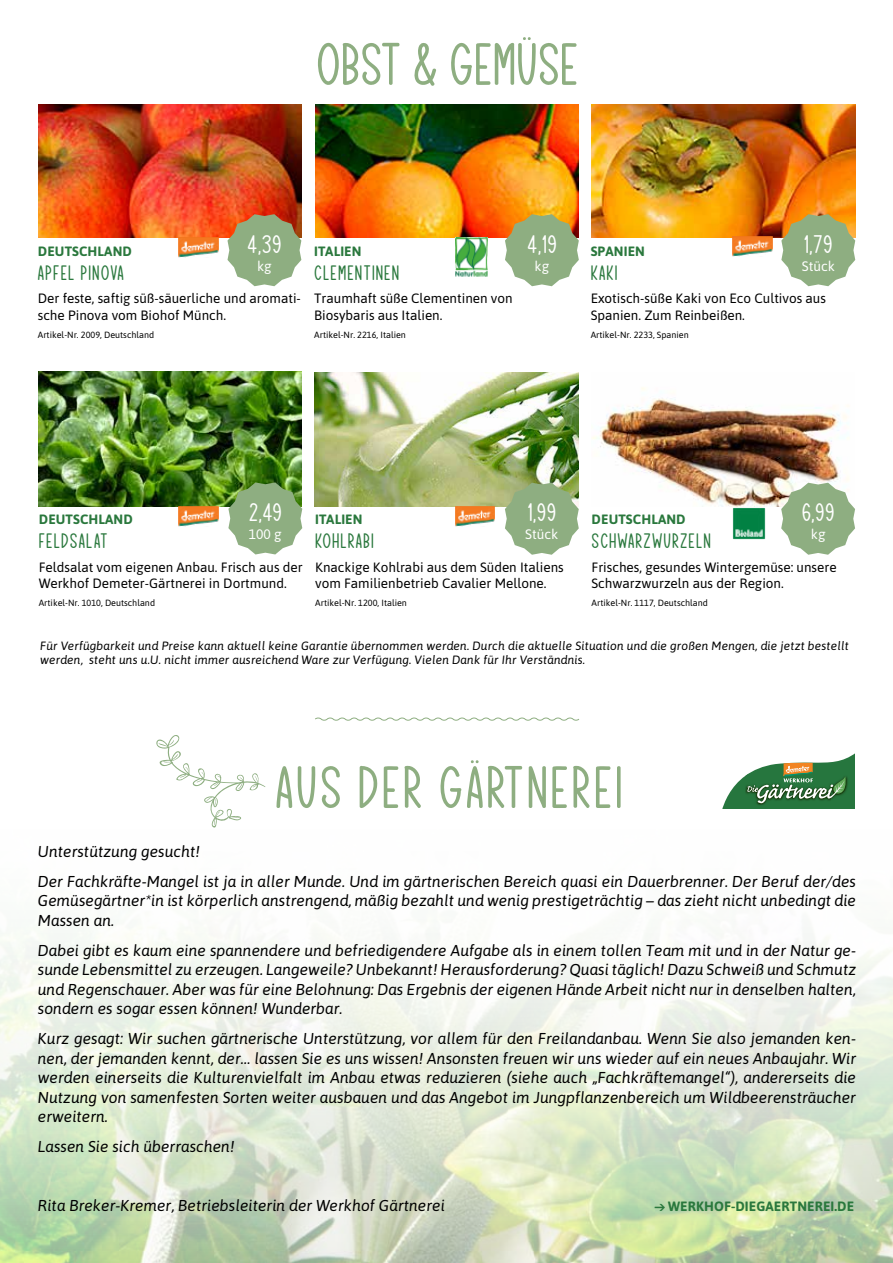
<style>
.page{position:relative;width:893px;height:1263px;background:#fff}
.page>*{position:absolute;margin:0;border:0;box-sizing:border-box;transform-origin:0 0}
.t1{font:60px "Cherish Today";letter-spacing:.04em;color:#8eae81}
.t2{font:60px "Cherish Today";color:#8eae81}
.t3{font:25.5px "Cherish Today";letter-spacing:.02em;color:#fff}
.t4{font:21px "Cherish Today";letter-spacing:.05em;color:#2a783d}
.t5{font:italic 15.75px/19.5px "Asap";color:#000}
.t6{font:13.8px "Asap";color:#fff}
.t7{font:13.5px/16.2px "Asap";color:#000}
.t8{font:700 13.5px "Asap";letter-spacing:.01em;color:#2a783d}
.t9{font:italic 12px/14.4px "Asap";letter-spacing:.01em;color:#000}
.t10{font:9px "Asap";color:#000}
</style>
<div class="page">
<img style="left:0;top:803px;width:893px;height:460px">
<img style="left:38px;top:104px;width:263px;height:133px">
<img style="left:38px;top:372px;width:264px;height:135px">
<img style="left:315px;top:104px;width:263px;height:133px">
<img style="left:592px;top:104px;width:263px;height:133px">
<svg style="left:227px;top:214px;width:74px;height:72px;background:#a3aa82"></svg>
<svg style="left:228px;top:482px;width:74px;height:72px;background:#92b183"></svg>
<img style="left:592px;top:387px;width:257px;height:120px">
<svg style="left:781px;top:483px;width:74px;height:72px"></svg>
<img style="left:315px;top:372px;width:263px;height:135px">
<img style="left:455px;top:507px;width:40px;height:20px">
<img style="left:732px;top:237px;width:40px;height:20px">
<img style="left:179px;top:507px;width:39px;height:20px">
<img style="left:179px;top:237px;width:39px;height:20px">
<svg style="left:505px;top:483px;width:74px;height:72px;background:#9eb98f"></svg>
<svg style="left:505px;top:214px;width:74px;height:72px;background:#a6b081"></svg>
<svg style="left:781px;top:214px;width:74px;height:72px;background:#a7b382"></svg>
<svg style="left:315px;top:717px;width:265px;height:4px"></svg>
<img style="left:455px;top:237px;width:33px;height:40px">
<img style="left:732px;top:507px;width:33px;height:33px">
<svg style="left:722px;top:754px;width:132px;height:54px"></svg>
<svg style="left:155px;top:735px;width:111px;height:93px"></svg>
<h1 class="t2" style="left:316px;top:33px;width:264px">OBST &amp; GEMÜSE</h1>
<h2 class="t3" style="left:247px;top:231px;width:36px">4,39</h2>
<p class="t6" style="left:257px;top:256px;width:16px">kg</p>
<p class="t8" style="left:38px;top:241px;width:96px">DEUTSCHLAND</p>
<h3 class="t4" style="left:38px;top:261px;width:87px">APFEL PINOVA</h3>
<p class="t7" style="left:38px;top:290px;width:265px">Der feste, saftig süß-säuerliche und aromati&shy;sche Pinova vom Biohof Münch.</p>
<p class="t10" style="left:38px;top:328px;width:118px">Artikel-Nr. 2009, Deutschland</p>
<p class="t8" style="left:314px;top:241px;width:49px">ITALIEN</p>
<h3 class="t4" style="left:314px;top:261px;width:87px">CLEMENTINEN</h3>
<p class="t7" style="left:314px;top:290px;width:200px">Traumhaft süße Clementinen von<br>Biosybaris aus Italien.</p>
<p class="t10" style="left:314px;top:328px;width:93px">Artikel-Nr. 2216, Italien</p>
<h2 class="t3" style="left:527px;top:231px;width:31px">4,19</h2>
<p class="t6" style="left:535px;top:256px;width:16px">kg</p>
<h2 class="t3" style="left:804px;top:231px;width:30px">1,79</h2>
<p class="t6" style="left:802px;top:256px;width:35px">Stück</p>
<p class="t8" style="left:591px;top:241px;width:56px">SPANIEN</p>
<h3 class="t4" style="left:591px;top:261px;width:28px">KAKI</h3>
<p class="t7" style="left:591px;top:290px;width:237px">Exotisch-süße Kaki von Eco Cultivos aus<br>Spanien. Zum Reinbeißen.</p>
<p class="t10" style="left:591px;top:328px;width:100px">Artikel-Nr. 2233, Spanien</p>
<h2 class="t3" style="left:249px;top:499px;width:35px">2,49</h2>
<p class="t6" style="left:249px;top:525px;width:34px">100 g</p>
<p class="t8" style="left:39px;top:510px;width:96px">DEUTSCHLAND</p>
<h3 class="t4" style="left:39px;top:530px;width:70px">FELDSALAT</h3>
<p class="t7" style="left:39px;top:558px;width:265px">Feldsalat vom eigenen Anbau. Frisch aus der<br>Werkhof Demeter-Gärtnerei in Dortmund.</p>
<p class="t10" style="left:39px;top:597px;width:118px">Artikel-Nr. 1010, Deutschland</p>
<h2 class="t3" style="left:527px;top:499px;width:30px">1,99</h2>
<p class="t6" style="left:525px;top:525px;width:35px">Stück</p>
<p class="t8" style="left:315px;top:510px;width:49px">ITALIEN</p>
<h3 class="t4" style="left:315px;top:530px;width:60px">KOHLRABI</h3>
<p class="t7" style="left:315px;top:558px;width:250px">Knackige Kohlrabi aus dem Süden Italiens vom Familienbetrieb Cavalier Mellone.</p>
<p class="t10" style="left:315px;top:597px;width:93px">Artikel-Nr. 1200, Italien</p>
<h2 class="t3" style="left:802px;top:499px;width:34px">6,99</h2>
<p class="t6" style="left:811px;top:525px;width:16px">kg</p>
<p class="t8" style="left:592px;top:510px;width:96px">DEUTSCHLAND</p>
<h3 class="t4" style="left:592px;top:530px;width:121px">SCHWARZWURZELN</h3>
<p class="t7" style="left:592px;top:558px;width:247px">Frisches, gesundes Wintergemüse: unsere<br>Schwarzwurzeln aus der Region.</p>
<p class="t10" style="left:592px;top:597px;width:118px">Artikel-Nr. 1117, Deutschland</p>
<p class="t9" style="left:40px;top:638px;width:810px">Für Verfügbarkeit und Preise kann aktuell keine Garantie übernommen werden. Durch die aktuelle Situation und die großen Mengen, die jetzt bestellt werden, steht uns u.U. nicht immer ausreichend Ware zur Verfügung. Vielen Dank für Ihr Verständnis.</p>
<h1 class="t1" style="left:275px;top:756px;width:349px">AUS DER GÄRTNEREI</h1>
<p class="t5" style="left:38px;top:835px;width:820px;line-height:30px">Unterstützung gesucht!<br>Der Fachkräfte-Mangel ist ja in aller Munde. Und im gärtnerischen Bereich quasi ein Dauerbrenner. Der Beruf der/des</p>
<p class="t5" style="left:38px;top:890px;width:820px">Gemüsegärtner*in ist körperlich anstrengend, mäßig bezahlt und wenig prestigeträchtig – das zieht nicht unbedingt die<br>Massen an.</p>
<p class="t5" style="left:38px;top:940px;width:820px;text-align:justify">Dabei gibt es kaum eine spannendere und befriedigendere Aufgabe als in einem tollen Team mit und in der Natur ge&shy;sunde Lebensmittel zu erzeugen. Langeweile? Unbekannt! Herausforderung? Quasi täglich! Dazu Schweiß und Schmutz und Regenschauer. Aber was für eine Belohnung: Das Ergebnis der eigenen Hände Arbeit nicht nur in denselben halten, sondern es sogar essen können! Wunderbar.</p>
<p class="t5" style="left:38px;top:1028px;width:820px;text-align:justify">Kurz gesagt: Wir suchen gärtnerische Unterstützung, vor allem für den Freilandanbau. Wenn Sie also jemanden ken&shy;nen, der jemanden kennt, der… lassen Sie es uns wissen! Ansonsten freuen wir uns wieder auf ein neues Anbaujahr. Wir werden einerseits die Kulturenvielfalt im Anbau etwas reduzieren (siehe auch „Fachkräftemangel“), andererseits die Nutzung von samenfesten Sorten weiter ausbauen und das Angebot im Jungpflanzenbereich um Wildbeerensträucher erweitern.</p>
<p class="t5" style="left:38px;top:1136px;width:198px">Lassen Sie sich überraschen!</p>
<p class="t5" style="left:38px;top:1195px;width:409px">Rita Breker-Kremer, Betriebsleiterin der Werkhof Gärtnerei</p>
<p class="t8" style="left:655px;top:1197px;width:201px">→ WERKHOF-DIEGAERTNEREI.DE</p>
</div>
